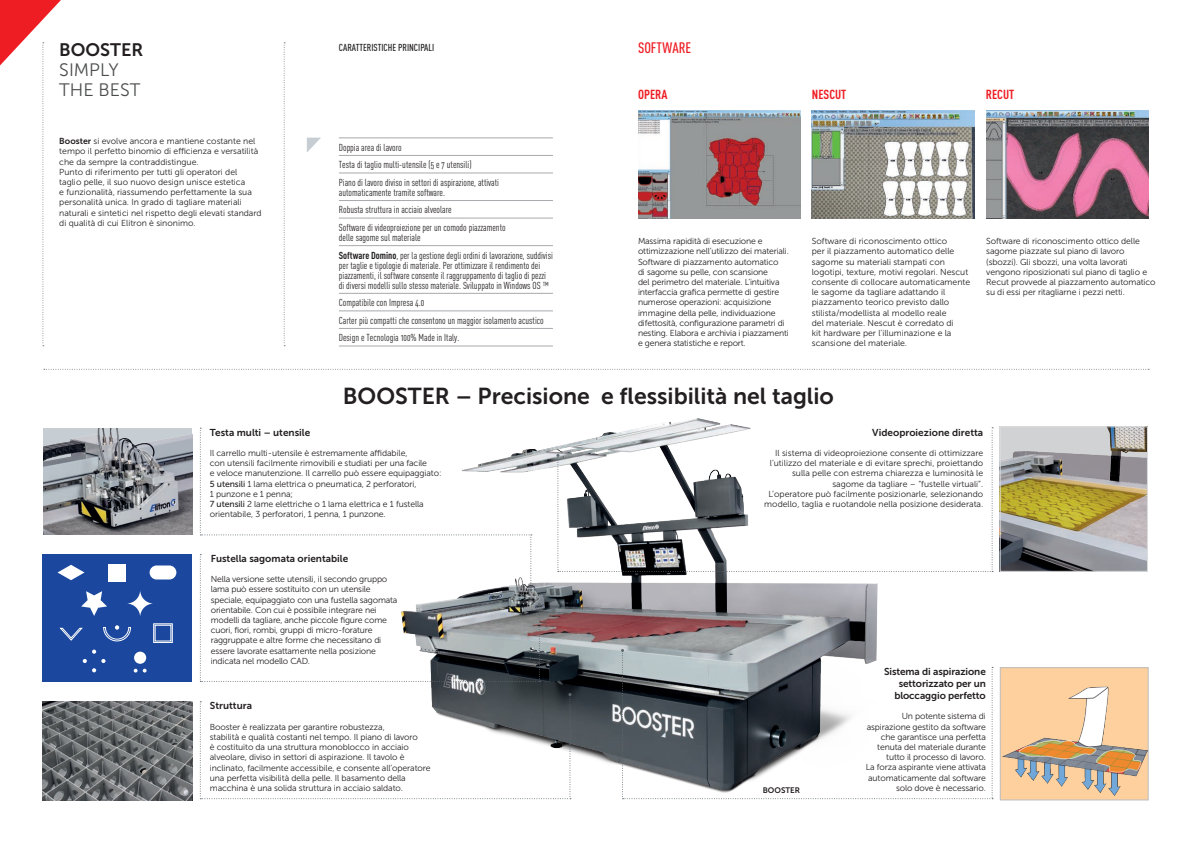
<style>
.page{position:relative;width:1191px;height:842px;background:#fff}
.page>*{position:absolute;margin:0;border:0;box-sizing:border-box;transform-origin:0 0}
.t1{font:23px "Museo Sans 700";color:#231f20}
.t2{font:18px/20px "Museo Sans 300";color:#4b4c4d}
.t3{font:18px "Museo Sans 700";color:#231f20}
.t4{font:500 15px "DIN Cond";color:#ee1d23}
.t5{font:700 13px "DIN Cond";color:#ee1d23}
.t6{font:10px/17.5px "DIN Cond Regular Alternate";color:#231f20}
.t7{font:10px/12px "Museo Sans 700";color:#231f20;text-align:right}
.t8{font:500 10px "DIN Cond";color:#231f20}
.t9{font:8.7px/10.2px "Museo Sans 300";letter-spacing:-.01em;color:#231f20}
.t10{font:8px "Museo Sans 700";color:#231f20}
.s1{font-family:"Museo Sans 700"}
.s2{font-family:"DIN Cond";font-weight:700}
.s3{font-family:"Museo Sans 500"}
</style>
<div class="page">
<img style="left:638px;top:110px;width:162px;height:109px">
<img style="left:986px;top:111px;width:162px;height:108px">
<img style="left:812px;top:110px;width:162px;height:109px">
<svg style="left:44px;top:369px;width:1105px;height:1px"></svg>
<div style="left:1000px;top:668px;width:148px;height:132px;background:#fdd09e"></div>
<img style="left:1002px;top:686px;width:144px;height:110px">
<div style="left:1000px;top:667px;width:148px;height:133px;border:1px solid #bcbdc0"></div>
<svg style="left:0;top:0;width:61px;height:346px"></svg>
<svg style="left:284px;top:43px;width:1px;height:303px"></svg>
<svg style="left:307px;top:138px;width:14px;height:14px"></svg>
<hr style="left:339px;top:138px;width:214px;height:1px;background:#a8a9ad">
<hr style="left:339px;top:155px;width:214px;height:1px;background:#a8a9ad">
<hr style="left:339px;top:173px;width:214px;height:1px;background:#a8a9ad">
<hr style="left:339px;top:200px;width:214px;height:1px;background:#a8a9ad">
<hr style="left:339px;top:218px;width:214px;height:1px;background:#a8a9ad">
<hr style="left:339px;top:245px;width:214px;height:1px;background:#a8a9ad">
<hr style="left:339px;top:293px;width:214px;height:1px;background:#a8a9ad">
<hr style="left:339px;top:311px;width:214px;height:1px;background:#a8a9ad">
<hr style="left:339px;top:328px;width:214px;height:1px;background:#a8a9ad">
<hr style="left:339px;top:346px;width:214px;height:1px;background:#a8a9ad">
<img style="left:431px;top:418px;width:447px;height:381px">
<img style="left:43px;top:428px;width:149px;height:107px">
<img style="left:43px;top:702px;width:149px;height:98px">
<div style="left:43px;top:555px;width:149px;height:127px;background:#1b489e"></div>
<svg style="left:126px;top:590px;width:28px;height:27px"></svg>
<div style="left:150px;top:565px;width:26px;height:14px;background:#fff;border-radius:7px"></div>
<div style="left:108px;top:563px;width:18px;height:18px;background:#fff"></div>
<svg style="left:81px;top:591px;width:26px;height:25px"></svg>
<svg style="left:58px;top:565px;width:27px;height:15px"></svg>
<div style="left:134px;top:652px;width:12px;height:12px;background:#fff;border-radius:50%"></div>
<svg style="left:143px;top:669px;width:4px;height:3px"></svg>
<svg style="left:103px;top:625px;width:28px;height:16px"></svg>
<svg style="left:153px;top:623px;width:20px;height:20px"></svg>
<svg style="left:83px;top:650px;width:22px;height:22px"></svg>
<svg style="left:60px;top:628px;width:22px;height:12px"></svg>
<img style="left:1001px;top:428px;width:145px;height:142px">
<div style="left:999px;top:426px;width:149px;height:146px;border:1px solid #dcdddf"></div>
<svg style="left:556px;top:427px;width:437px;height:145px"></svg>
<svg style="left:621px;top:649px;width:372px;height:150px"></svg>
<svg style="left:200px;top:693px;width:371px;height:106px"></svg>
<svg style="left:200px;top:428px;width:341px;height:254px"></svg>
<h2 class="t3" style="left:59px;top:40px;width:85px">BOOSTER</h2>
<p class="t8" style="left:339px;top:41px;width:97px">CARATTERISTICHE PRINCIPALI</p>
<h2 class="t2" style="left:59px;top:60px;width:83px">SIMPLY<br>THE BEST</h2>
<p class="t9" style="left:59px;top:136px;width:204px"><span class="s1">Booster</span> si evolve ancora e mantiene costante nel tempo il perfetto binomio di efficienza e versatilità che da sempre la contraddistingue.<br>Punto di riferimento per tutti gli operatori del<br>taglio pelle, il suo nuovo design unisce estetica<br>e funzionalità, riassumendo perfettamente la sua personalità unica. In grado di tagliare materiali naturali e sintetici nel rispetto degli elevati standard di qualità di cui Elitron è sinonimo.</p>
<p class="t6" style="left:339px;top:138px;width:162px">Doppia area di lavoro<br>Testa di taglio multi-utensile (5 e 7 utensili)<br>Piano di lavoro diviso in settori di aspirazione, attivati</p>
<p class="t6" style="left:339px;top:183px;width:168px">automaticamente tramite software.<br>Robusta struttura in acciaio alveolare<br>Software di videoproiezione per un comodo piazzamento</p>
<p class="t6" style="left:339px;top:228px;width:215px">delle sagome sul materiale<br><span class="s2">Software Domino</span>, per la gestione degli ordini di lavorazione, suddivisi</p>
<p class="t6" style="left:339px;top:260px;width:211px;line-height:10px">per taglie e tipologie di materiale. Per ottimizzare il rendimento dei piazzamenti, il software consente il raggruppamento di taglio di pezzi di diversi modelli sullo stesso materiale. Sviluppato in Windows OS ™</p>
<p class="t6" style="left:339px;top:294px;width:206px">Compatibile con Impresa 4.0<br>Carter più compatti che consentono un maggior isolamento acustico<br>Design e Tecnologia 100% Made in Italy.</p>
<h3 class="t4" style="left:638px;top:39px;width:55px">SOFTWARE</h3>
<h3 class="t5" style="left:638px;top:87px;width:31px">OPERA</h3>
<h3 class="t5" style="left:812px;top:87px;width:36px">NESCUT</h3>
<h3 class="t5" style="left:986px;top:87px;width:30px">RECUT</h3>
<p class="t9" style="left:638px;top:236px;width:152px">Massima rapidità di esecuzione e ottimizzazione nell’utilizzo dei materiali.<br>Software di piazzamento automatico<br>di sagome su pelle, con scansione<br>del perimetro del materiale. L’intuitiva interfaccia grafica permette di gestire numerose operazioni: acquisizione immagine della pelle, individuazione difettosità, configurazione parametri di nesting. Elabora e archivia i piazzamenti e genera statistiche e report.</p>
<p class="t9" style="left:812px;top:236px;width:160px">Software di riconoscimento ottico<br>per il piazzamento automatico delle sagome su materiali stampati con logotipi, texture, motivi regolari. Nescut consente di collocare automaticamente le sagome da tagliare adattando il piazzamento teorico previsto dallo stilista/modellista al modello reale<br>del materiale. Nescut è corredato di<br>kit hardware per l’illuminazione e la scansione del materiale.</p>
<p class="t9" style="left:986px;top:236px;width:171px">Software di riconoscimento ottico delle sagome piazzate sul piano di lavoro (sbozzi). Gli sbozzi, una volta lavorati vengono riposizionati sul piano di taglio e Recut provvede al piazzamento automatico su di essi per ritagliarne i pezzi netti.</p>
<h1 class="t1" style="left:343px;top:383px;width:493px">BOOSTER – Precisione e flessibilità nel taglio</h1>
<p class="t7" style="left:210px;top:426px;width:102px">Testa multi – utensile</p>
<p class="t9" style="left:210px;top:448px;width:233px">Il carrello multi-utensile è estremamente affidabile,<br>con utensili facilmente rimovibili e studiati per una facile<br>e veloce manutenzione. Il carrello può essere equipaggiato:<br><span class="s3">5 utensili</span> 1 lama elettrica o pneumatica, 2 perforatori,<br>1 punzone e 1 penna;<br><span class="s3">7 utensili</span> 2 lame elettriche o 1 lama elettrica e 1 fustella orientabile, 3 perforatori, 1 penna, 1 punzone.</p>
<p class="t7" style="left:211px;top:552px;width:139px">Fustella sagomata orientabile</p>
<p class="t9" style="left:211px;top:574px;width:188px">Nella versione sette utensili, il secondo gruppo lama può essere sostituito con un utensile speciale, equipaggiato con una fustella sagomata orientabile. Con cui è possibile integrare nei modelli da tagliare, anche piccole figure come cuori, fiori, rombi, gruppi di micro-forature raggruppate e altre forme che necessitano di essere lavorate esattamente nella posizione indicata nel modello CAD.</p>
<p class="t7" style="left:210px;top:700px;width:44px">Struttura</p>
<p class="t9" style="left:210px;top:722px;width:222px">Booster è realizzata per garantire robustezza,<br>stabilità e qualità costanti nel tempo. Il piano di lavoro<br>è costituito da una struttura monoblocco in acciaio alveolare, diviso in settori di aspirazione. Il tavolo è inclinato, facilmente accessibile, e consente all’operatore una perfetta visibilità della pelle. Il basamento della macchina è una solida struttura in acciaio saldato.</p>
<p class="t7" style="left:872px;top:426px;width:112px">Videoproiezione diretta</p>
<p class="t9" style="left:764px;top:448px;width:220px;text-align:right">Il sistema di videoproiezione consente di ottimizzare l’utilizzo del materiale e di evitare sprechi, proiettando sulla pelle con estrema chiarezza e luminosità le sagome da tagliare – “fustelle virtuali”.<br>L’operatore può facilmente posizionarle, selezionando modello, taglia e ruotandole nella posizione desiderata.</p>
<p class="t10" style="left:763px;top:786px;width:39px">BOOSTER</p>
<p class="t7" style="left:884px;top:665px;width:103px">Sistema di aspirazione settorizzato per un bloccaggio perfetto</p>
<p class="t9" style="left:866px;top:711px;width:121px;text-align:right">Un potente sistema di aspirazione gestito da software che garantisce una perfetta tenuta del materiale durante tutto il processo di lavoro.<br>La forza aspirante viene attivata automaticamente dal software solo dove è necessario.</p>
</div>
